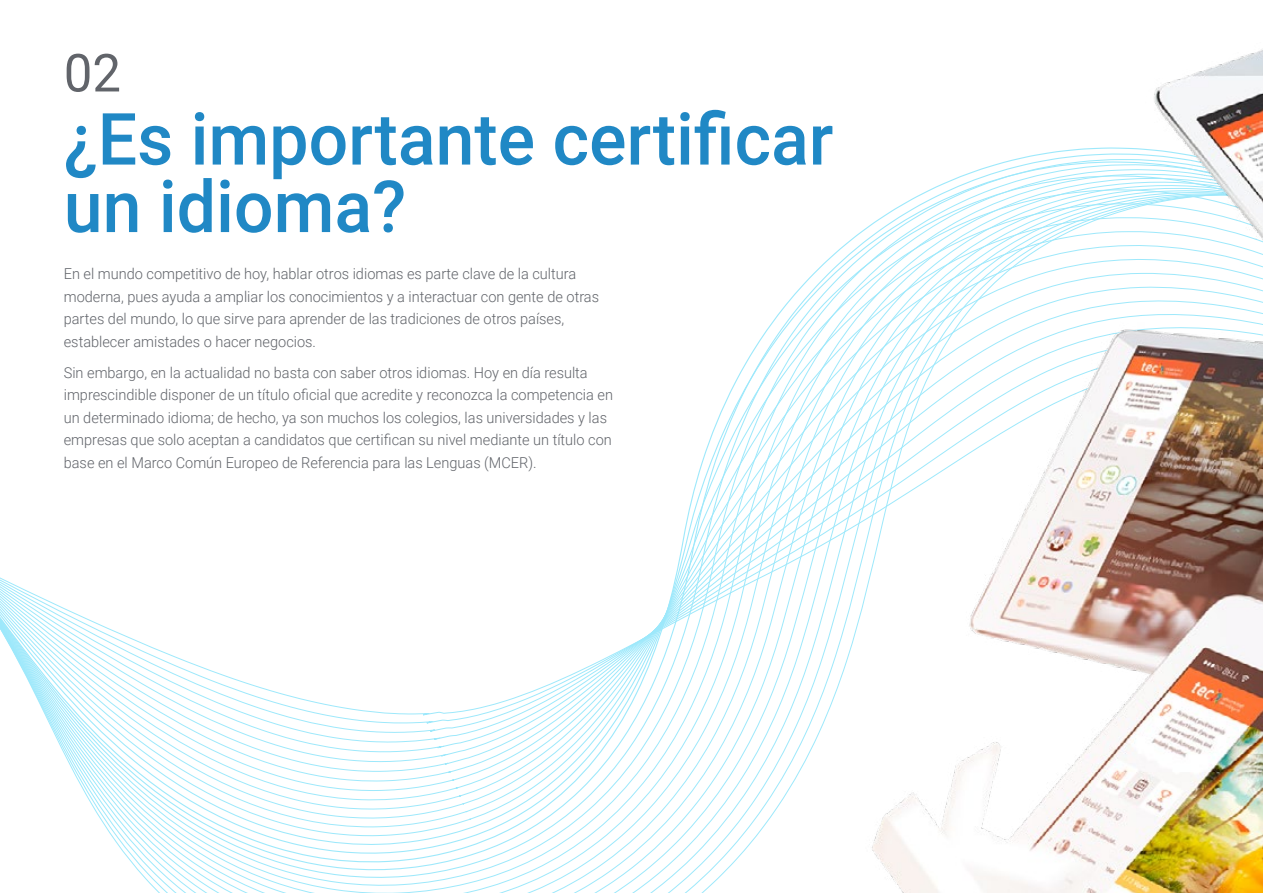
<style>
.page{position:relative;width:1263px;height:893px;background:#fff}
.page>*{position:absolute;margin:0;border:0;box-sizing:border-box;transform-origin:0 0}
.t1{font:500 72px/67.5px "Roboto";color:#2088c5}
.t2{font:52.5px "Roboto";color:#61646a}
.t3{font:300 15px/22.5px "Roboto";color:#61646a}
</style>
<div class="page">
<svg style="left:0;top:343px;width:758px;height:550px"></svg>
<img style="left:758px;top:49px;width:505px;height:844px">
<h2 class="t2" style="left:64px;top:36px;width:59px">02</h2>
<h1 class="t1" style="left:64px;top:103px;width:771px">¿Es importante certificar un idioma?</h1>
<p class="t3" style="left:64px;top:262px;width:537px">En el mundo competitivo de hoy, hablar otros idiomas es parte clave de la cultura moderna, pues ayuda a ampliar los conocimientos y a interactuar con gente de otras partes del mundo, lo que sirve para aprender de las tradiciones de otros países, establecer amistades o hacer negocios.</p>
<p class="t3" style="left:64px;top:360px;width:551px">Sin embargo, en la actualidad no basta con saber otros idiomas. Hoy en día resulta imprescindible disponer de un título oficial que acredite y reconozca la competencia en un determinado idioma; de hecho, ya son muchos los colegios, las universidades y las empresas que solo aceptan a candidatos que certifican su nivel mediante un título con base en el Marco Común Europeo de Referencia para las Lenguas (MCER).</p>
</div>
